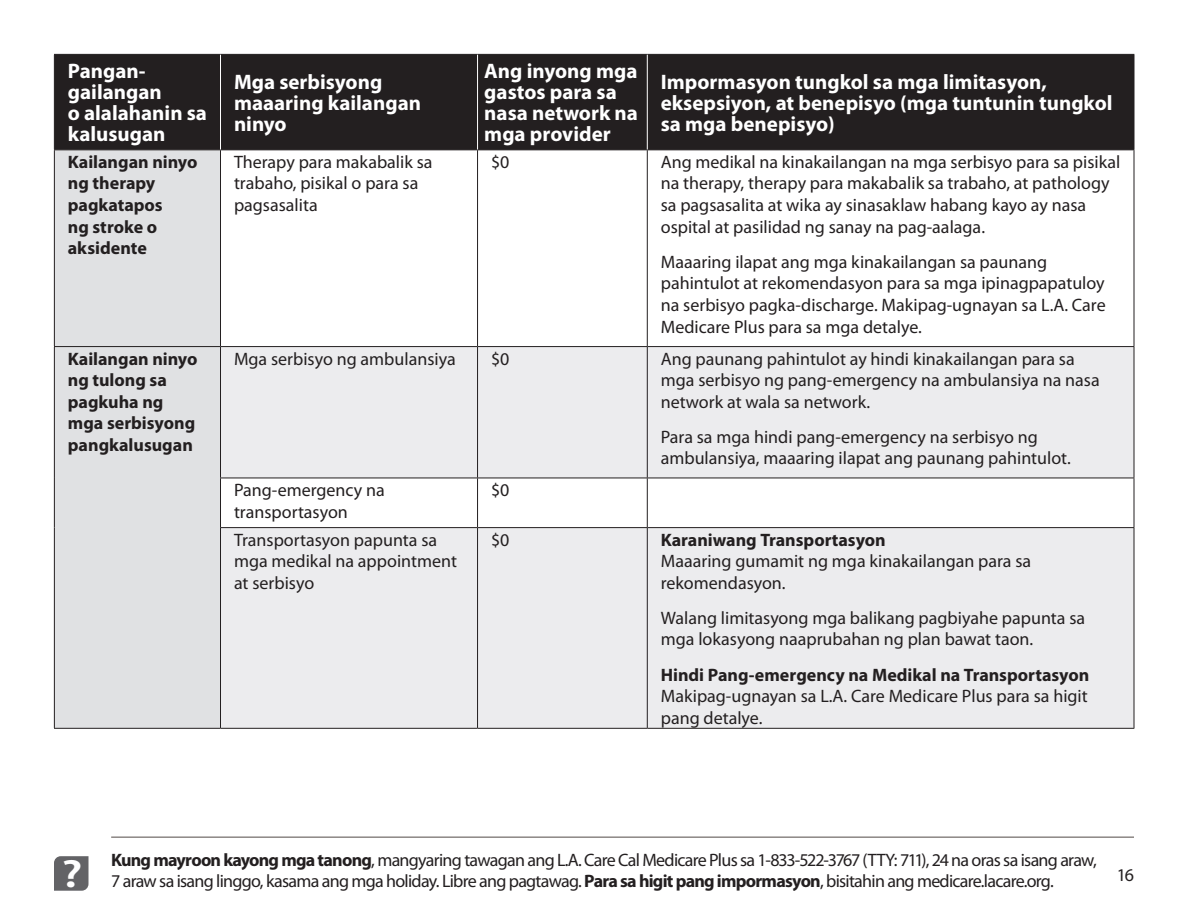
<style>
.page{position:relative;width:1188px;height:918px;background:#fff}
.page>*{position:absolute;margin:0;border:0;box-sizing:border-box;transform-origin:0 0}
.t1{font:700 21px/21px "Myriad Pro";color:#fff}
.t2{font:18px/21.6px "Myriad Pro";color:#231f20}
.t3{font:18px/21px "Myriad Pro";letter-spacing:-.04em;color:#231f20}
.t4{font:700 18px/21.6px "Myriad Pro";color:#231f20}
.s1{font-weight:700}
.s2{font-weight:600;font-size:39.45px;color:#fff}
</style>
<div class="page">
<svg style="left:54px;top:856px;width:34px;height:35px"></svg>
<hr style="left:111px;top:837px;width:1023px;height:1px;background:#524a47">
<div style="left:55px;top:55px;width:1079px;height:94px;background:#231f20"></div>
<div style="left:55px;top:150px;width:165px;height:578px;background:#e0e1e3"></div>
<svg style="left:221px;top:347px;width:913px;height:381px;background:#ededef"></svg>
<hr style="left:54px;top:150px;width:1px;height:196px;background:#231f20">
<hr style="left:220px;top:150px;width:1px;height:196px;background:#231f20">
<hr style="left:477px;top:150px;width:1px;height:196px;background:#231f20">
<hr style="left:647px;top:150px;width:1px;height:196px;background:#231f20">
<hr style="left:1134px;top:150px;width:1px;height:196px;background:#231f20">
<hr style="left:54px;top:346px;width:167px;height:1px;background:#231f20">
<hr style="left:54px;top:347px;width:1px;height:131px;background:#231f20">
<hr style="left:54px;top:478px;width:1px;height:50px;background:#231f20">
<hr style="left:54px;top:528px;width:1px;height:200px;background:#231f20">
<hr style="left:221px;top:346px;width:257px;height:1px;background:#231f20">
<hr style="left:220px;top:347px;width:1px;height:131px;background:#231f20">
<hr style="left:478px;top:346px;width:169px;height:1px;background:#231f20">
<hr style="left:477px;top:347px;width:1px;height:131px;background:#231f20">
<hr style="left:647px;top:346px;width:487px;height:1px;background:#231f20">
<hr style="left:647px;top:347px;width:1px;height:131px;background:#231f20">
<hr style="left:1134px;top:347px;width:1px;height:131px;background:#231f20">
<hr style="left:220px;top:478px;width:258px;height:1px;background:#231f20">
<hr style="left:220px;top:478px;width:1px;height:49px;background:#231f20">
<hr style="left:478px;top:478px;width:169px;height:1px;background:#231f20">
<hr style="left:477px;top:478px;width:1px;height:49px;background:#231f20">
<hr style="left:647px;top:478px;width:487px;height:1px;background:#231f20">
<hr style="left:647px;top:478px;width:1px;height:49px;background:#231f20">
<hr style="left:1134px;top:478px;width:1px;height:49px;background:#231f20">
<hr style="left:220px;top:527px;width:258px;height:1px;background:#231f20">
<hr style="left:220px;top:528px;width:1px;height:200px;background:#231f20">
<hr style="left:478px;top:527px;width:169px;height:1px;background:#231f20">
<hr style="left:477px;top:528px;width:1px;height:200px;background:#231f20">
<hr style="left:647px;top:527px;width:487px;height:1px;background:#231f20">
<hr style="left:647px;top:528px;width:1px;height:200px;background:#231f20">
<hr style="left:1134px;top:528px;width:1px;height:200px;background:#231f20">
<hr style="left:54px;top:54px;width:167px;height:1px;background:#231f20">
<hr style="left:54px;top:55px;width:1px;height:94px;background:#231f20">
<hr style="left:221px;top:54px;width:257px;height:1px;background:#231f20">
<hr style="left:478px;top:54px;width:169px;height:1px;background:#231f20">
<hr style="left:647px;top:54px;width:487px;height:1px;background:#231f20">
<hr style="left:1134px;top:55px;width:1px;height:94px;background:#231f20">
<hr style="left:54px;top:149px;width:167px;height:1px;background:#231f20">
<hr style="left:221px;top:149px;width:257px;height:1px;background:#231f20">
<hr style="left:478px;top:149px;width:169px;height:1px;background:#231f20">
<hr style="left:647px;top:149px;width:487px;height:1px;background:#231f20">
<hr style="left:54px;top:728px;width:167px;height:1px;background:#231f20">
<hr style="left:221px;top:728px;width:257px;height:1px;background:#231f20">
<hr style="left:478px;top:728px;width:169px;height:1px;background:#231f20">
<hr style="left:647px;top:728px;width:487px;height:1px;background:#231f20">
<hr style="left:220px;top:55px;width:1px;height:94px;background:#fff">
<hr style="left:477px;top:55px;width:1px;height:94px;background:#fff">
<hr style="left:647px;top:55px;width:1px;height:94px;background:#fff">
<p class="t1" style="left:68px;top:60px;width:141px">Pangan&shy;gailangan<br>o alalahanin sa kalusugan</p>
<p class="t1" style="left:234px;top:71px;width:189px">Mga serbisyong maaaring kailangan ninyo</p>
<p class="t1" style="left:484px;top:60px;width:155px">Ang inyong mga gastos para sa nasa network na mga provider</p>
<p class="t1" style="left:661px;top:71px;width:453px">Impormasyon tungkol sa mga limitasyon, eksepsiyon, at benepisyo (mga tuntunin tungkol sa mga benepisyo)</p>
<p class="t4" style="left:68px;top:150px;width:131px">Kailangan ninyo ng therapy pagkatapos<br>ng stroke o aksidente</p>
<p class="t2" style="left:234px;top:151px;width:200px">Therapy para makabalik sa trabaho, pisikal o para sa pagsasalita</p>
<p class="t2" style="left:491px;top:151px;width:20px">$0</p>
<p class="t2" style="left:661px;top:151px;width:461px">Ang medikal na kinakailangan na mga serbisyo para sa pisikal na therapy, therapy para makabalik sa trabaho, at pathology sa pagsasalita at wika ay sinasaklaw habang kayo ay nasa ospital at pasilidad ng sanay na pag-aalaga.</p>
<p class="t2" style="left:661px;top:251px;width:446px">Maaaring ilapat ang mga kinakailangan sa paunang pahintulot at rekomendasyon para sa mga ipinagpapatuloy na serbisyo pagka-discharge. Makipag-ugnayan sa L.A. Care Medicare Plus para sa mga detalye.</p>
<p class="t4" style="left:68px;top:347px;width:131px">Kailangan ninyo ng tulong sa pagkuha ng mga serbisyong pangkalusugan</p>
<p class="t2" style="left:234px;top:347px;width:223px">Mga serbisyo ng ambulansiya</p>
<p class="t2" style="left:491px;top:347px;width:20px">$0</p>
<p class="t2" style="left:661px;top:347px;width:440px">Ang paunang pahintulot ay hindi kinakailangan para sa mga serbisyo ng pang-emergency na ambulansiya na nasa network at wala sa network.</p>
<p class="t2" style="left:661px;top:426px;width:412px">Para sa mga hindi pang-emergency na serbisyo ng ambulansiya, maaaring ilapat ang paunang pahintulot.</p>
<p class="t2" style="left:234px;top:479px;width:152px">Pang-emergency na transportasyon</p>
<p class="t2" style="left:491px;top:479px;width:20px">$0</p>
<p class="t2" style="left:234px;top:528px;width:224px">Transportasyon papunta sa mga medikal na appointment at serbisyo</p>
<p class="t2" style="left:491px;top:528px;width:20px">$0</p>
<p class="t2" style="left:661px;top:528px;width:372px"><span class="s1">Karaniwang Transportasyon<br></span>Maaaring gumamit ng mga kinakailangan para sa rekomendasyon.</p>
<p class="t2" style="left:661px;top:607px;width:426px">Walang limitasyong mga balikang pagbiyahe papunta sa mga lokasyong naaprubahan ng plan bawat taon.</p>
<p class="t2" style="left:661px;top:663px;width:430px;text-align:justify"><span class="s1">Hindi Pang-emergency na Medikal na Transportasyon </span>Makipag-ugnayan sa L.A. Care Medicare Plus para sa higit pang detalye.</p>
<p class="t3" style="left:62px;top:849px;width:1037px;text-indent:50px"><span class="s1">Kung mayroon kayong mga tanong</span>, mangyaring tawagan ang L.A. Care Cal Medicare Plus sa 1-833-522-3767 (TTY: 711), 24 na oras sa isang araw, <span class="s2">?</span> 7 araw sa isang linggo, kasama ang mga holiday. Libre ang pagtawag. <span class="s1">Para sa higit pang impormasyon</span>, bisitahin ang medicare.lacare.org.</p>
<p class="t2" style="left:1117px;top:864px;width:19px">16</p>
</div>
